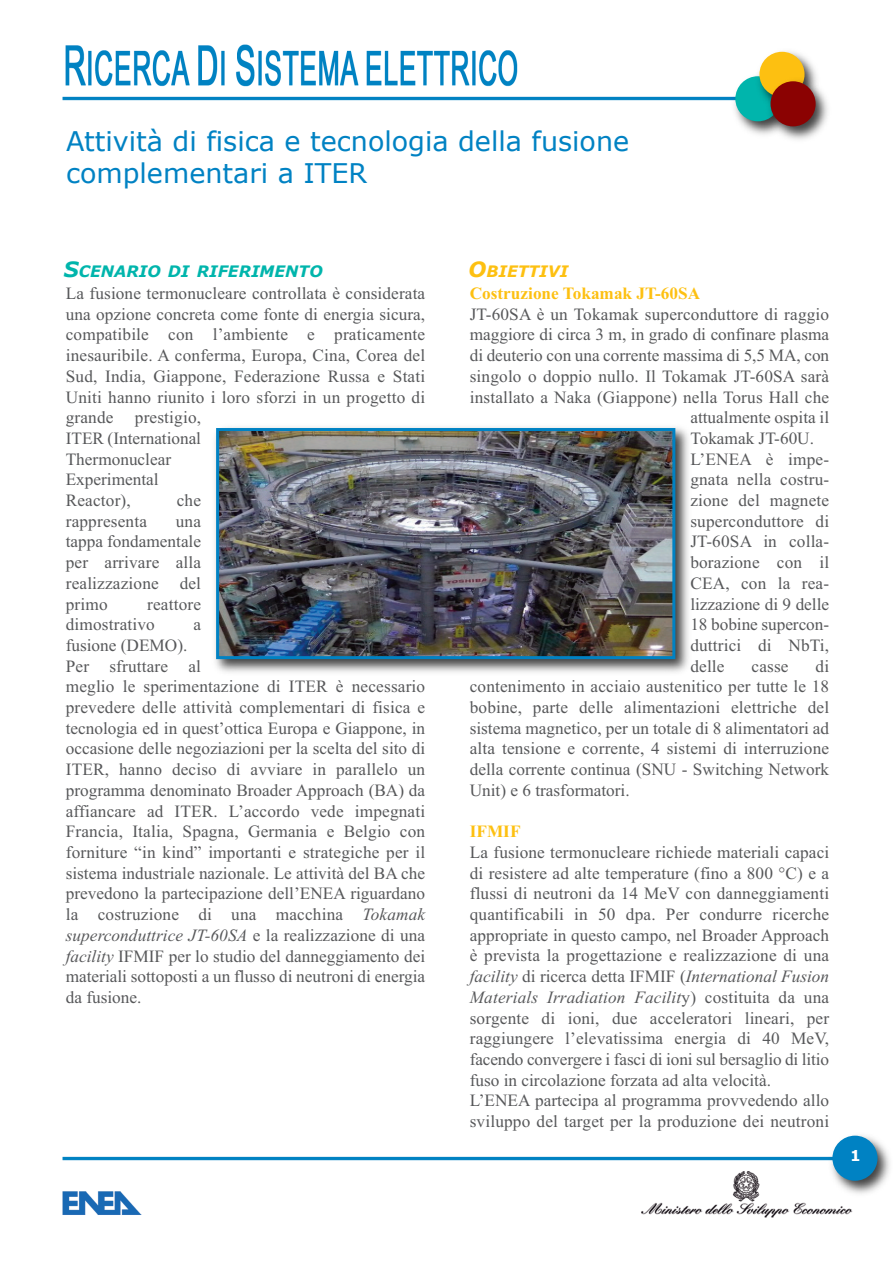
<style>
.page{position:relative;width:893px;height:1263px;background:#fff}
.page>*{position:absolute;margin:0;border:0;box-sizing:border-box;transform-origin:0 0}
.t1{font:27px/32.4px "Verdana";color:#0082c3}
.t2{font:17.25px/20.7px "Times New Roman";letter-spacing:.01em;color:#57585a}
.t3{font:700 17.25px "Times New Roman";color:#fdc011}
.t4{font:italic 700 15.75px "Verdana";letter-spacing:.02em;color:#00b5ac}
.t5{font:italic 700 15.75px "Verdana";letter-spacing:.205em;color:#fdc011}
.t6{font:700 15px "Verdana";color:#fff}
.s1{font-size:21px}
.s2{font-style:italic}
</style>
<div class="page">
<img style="left:62px;top:44px;width:791px;height:1174px">
<img style="left:825px;top:1129px;width:65px;height:71px">
<div style="left:832px;top:1136px;width:45px;height:45px;background:#0082c3;border-radius:50%"></div>
<img style="left:209px;top:422px;width:485px;height:257px">
<img style="left:220px;top:432px;width:451px;height:223px">
<div style="left:216px;top:428px;width:459px;height:231px;border:3px solid #0082c3"></div>
<img style="left:728px;top:70px;width:35px;height:71px">
<div style="left:735px;top:76px;width:45px;height:45px;background:#00b5ac;border-radius:50%"></div>
<img style="left:752px;top:45px;width:72px;height:50px">
<div style="left:759px;top:52px;width:45px;height:45px;background:#fdc011;border-radius:50%"></div>
<img style="left:763px;top:75px;width:72px;height:71px">
<div style="left:770px;top:81px;width:46px;height:45px;background:#8b0202;border-radius:50%"></div>
<h1 class="t1" style="left:66px;top:124px;width:565px">Attività di fisica e tecnologia della fusione complementari a ITER</h1>
<p class="t4" style="left:64px;top:261px;width:260px"><span class="s1">S</span>CENARIO DI RIFERIMENTO</p>
<p class="t2" style="left:66px;top:283px;width:361px">La fusione termonucleare controllata è considerata una opzione concreta come fonte di energia sicura, compatibile con l’ambiente e praticamente inesauribile. A conferma, Europa, Cina, Corea del Sud, India, Giappone, Federazione Russa e Stati Uniti hanno riunito i loro sforzi in un progetto di grande prestigio,<br>ITER (International<br>Thermonuclear<br>Experimental<br>Reactor),</p>
<p class="t2" style="left:177px;top:490px;width:26px">che</p>
<p class="t2" style="left:66px;top:510px;width:83px">rappresenta</p>
<p class="t2" style="left:66px;top:510px;width:137px;text-align:justify;text-indent:110px">una tappa fondamentale per arrivare alla realizzazione del primo</p>
<p class="t2" style="left:66px;top:593px;width:137px;text-indent:81px">reattore dimostrativo</p>
<p class="t2" style="left:193px;top:614px;width:9px">a</p>
<p class="t2" style="left:66px;top:635px;width:361px">fusione (DEMO).<br>Per sfruttare al<br>meglio le sperimentazione di ITER è necessario prevedere delle attività complementari di fisica e tecnologia ed in quest’ottica Europa e Giappone, in occasione delle negoziazioni per la scelta del sito di ITER, hanno deciso di avviare in parallelo un programma denominato Broader Approach (BA) da affiancare ad ITER. L’accordo vede impegnati Francia, Italia, Spagna, Germania e Belgio con forniture “in kind” importanti e strategiche per il sistema industriale nazionale. Le attività del BA che prevedono la partecipazione dell’ENEA riguardano la costruzione di una macchina <span class="s2">Tokamak superconduttrice JT-60SA</span> e la realizzazione di una <span class="s2">facility</span> IFMIF per lo studio del danneggiamento dei materiali sottoposti a un flusso di neutroni di energia da fusione.</p>
<p class="t5" style="left:469px;top:261px;width:98px"><span class="s1">O</span>BIETTIVI</p>
<p class="t3" style="left:470px;top:283px;width:232px">Costruzione Tokamak JT-60SA</p>
<p class="t2" style="left:470px;top:303px;width:361px">JT-60SA è un Tokamak superconduttore di raggio</p>
<p class="t2" style="left:470px;top:324px;width:361px">maggiore di circa 3 m, in grado di confinare plasma</p>
<p class="t2" style="left:470px;top:345px;width:361px">di deuterio con una corrente massima di 5,5 MA, con</p>
<p class="t2" style="left:470px;top:365px;width:361px">singolo o doppio nullo. Il Tokamak JT-60SA sarà</p>
<p class="t2" style="left:470px;top:386px;width:361px">installato a Naka (Giappone) nella Torus Hall che</p>
<p class="t2" style="left:690px;top:407px;width:140px">attualmente ospita il</p>
<p class="t2" style="left:690px;top:428px;width:125px">Tokamak JT-60U.</p>
<p class="t2" style="left:690px;top:448px;width:140px">L’ENEA è impe-</p>
<p class="t2" style="left:690px;top:469px;width:140px">gnata nella costru-</p>
<p class="t2" style="left:690px;top:490px;width:140px">zione del magnete</p>
<p class="t2" style="left:690px;top:510px;width:140px">superconduttore di</p>
<p class="t2" style="left:690px;top:531px;width:140px">JT-60SA in colla-</p>
<p class="t2" style="left:690px;top:552px;width:140px">borazione con il</p>
<p class="t2" style="left:690px;top:572px;width:140px">CEA, con la rea-</p>
<p class="t2" style="left:690px;top:593px;width:140px">lizzazione di 9 delle</p>
<p class="t2" style="left:690px;top:614px;width:140px">18 bobine supercon-</p>
<p class="t2" style="left:690px;top:635px;width:140px">duttrici di NbTi,</p>
<p class="t2" style="left:690px;top:655px;width:36px">delle</p>
<p class="t2" style="left:751px;top:655px;width:39px">casse</p>
<p class="t2" style="left:470px;top:655px;width:361px;text-align:justify;text-indent:346px">di contenimento in acciaio austenitico per tutte le 18 bobine, parte delle alimentazioni elettriche del sistema magnetico, per un totale di 8 alimentatori ad alta tensione e corrente, 4 sistemi di interruzione della corrente continua (SNU - Switching Network Unit) e 6 trasformatori.</p>
<p class="t3" style="left:470px;top:821px;width:52px">IFMIF</p>
<p class="t2" style="left:470px;top:842px;width:361px">La fusione termonucleare richiede materiali capaci di resistere ad alte temperature (fino a 800 °C) e a flussi di neutroni da 14 MeV con danneggiamenti quantificabili in 50 dpa. Per condurre ricerche appropriate in questo campo, nel Broader Approach è prevista la progettazione e realizzazione di una <span class="s2">facility</span> di ricerca detta IFMIF (<span class="s2">International Fusion Materials Irradiation Facilit</span>y) costituita da una sorgente di ioni, due acceleratori lineari, per raggiungere l’elevatissima energia di 40 MeV, facendo convergere i fasci di ioni sul bersaglio di litio fuso in circolazione forzata ad alta velocità.<br>L’ENEA partecipa al programma provvedendo allo sviluppo del target per la produzione dei neutroni</p>
<p class="t6" style="left:850px;top:1146px;width:12px">1</p>
</div>
